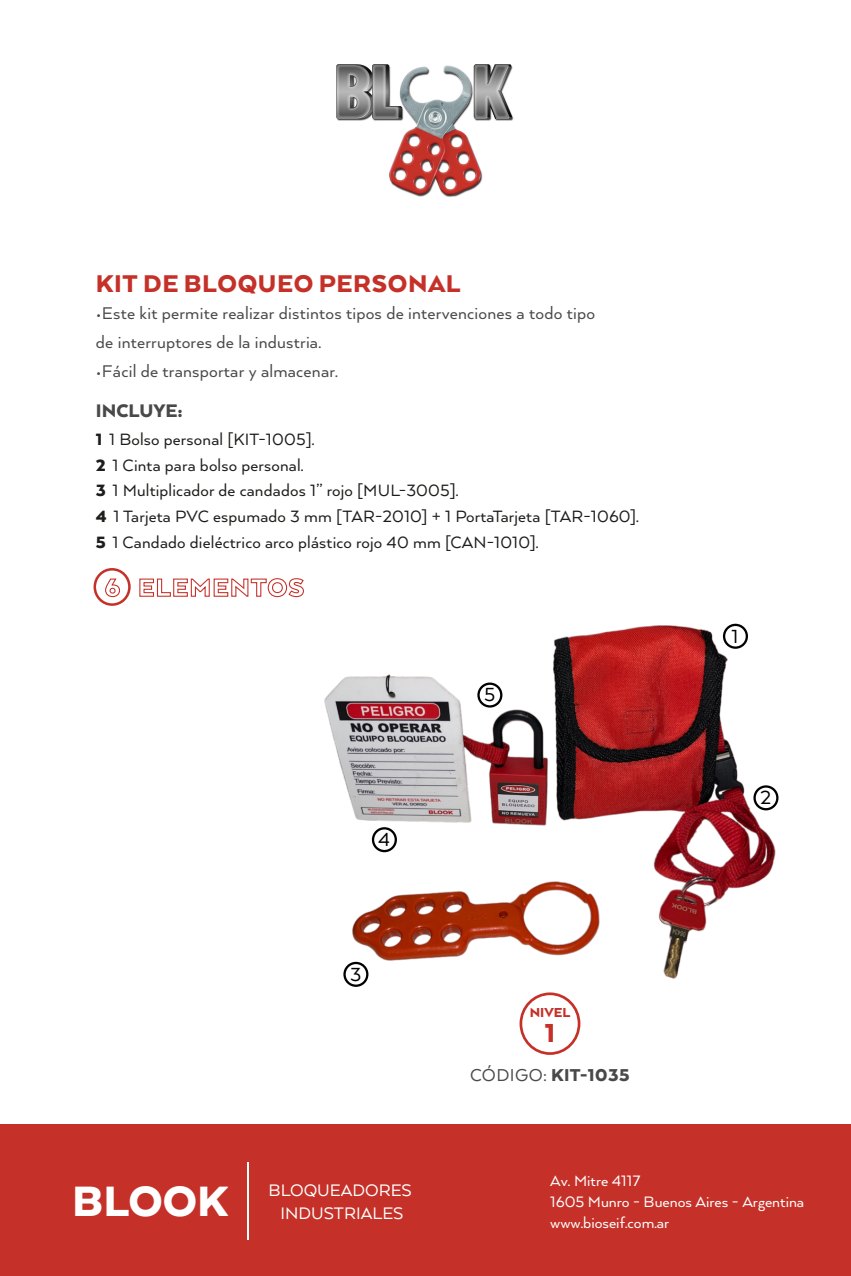
<style>
.page{position:relative;width:851px;height:1276px;background:#fff}
.page>*{position:absolute;margin:0;border:0;box-sizing:border-box;transform-origin:0 0}
.t1{font:900 48.9px "Arquitecta";color:#fff}
.t2{font:900 30px "Arquitecta";color:#c53129}
.t3{font:900 27.9px "Arquitecta";letter-spacing:.02em;color:#c53129}
.t4{font:21.87px "Arquitecta";color:#000}
.t5{font:900 21px "Arquitecta";color:#494949}
.t6{font:900 19.8px "Arquitecta";letter-spacing:.02em;color:#494949}
.t7{font:19.5px/28.8px "Arquitecta";letter-spacing:.01em;color:#494949}
.t8{font:19.2px/23.6px "Arquitecta";color:#fff;text-align:center}
.t9{font:18.9px/25.8px "Arquitecta";letter-spacing:.01em;color:#1d1d1b}
.t10{font:17.4px/20.9px "Arquitecta";color:#fff}
.t11{font:900 15px "Arquitecta";color:#c53129}
.s1{font-weight:900}
.s2{font-weight:400}
</style>
<div class="page">
<img style="left:336px;top:64px;width:178px;height:133px">
<div style="left:0;top:1124px;width:850px;height:152px;background:#c53129"></div>
<hr style="left:247px;top:1162px;width:1px;height:77px;background:#fff">
<img style="left:295px;top:597px;width:484px;height:458px">
<div style="left:477px;top:682px;width:25px;height:25px;border:2px solid #000;border-radius:50%"></div>
<div style="left:372px;top:827px;width:25px;height:25px;border:2px solid #000;border-radius:50%"></div>
<div style="left:343px;top:962px;width:25px;height:25px;border:2px solid #000;border-radius:50%"></div>
<div style="left:753px;top:785px;width:25px;height:25px;border:2px solid #000;border-radius:50%"></div>
<div style="left:722px;top:624px;width:25px;height:25px;border:2px solid #000;border-radius:50%"></div>
<div style="left:93px;top:568px;width:38px;height:38px;border:3px solid #c53129;border-radius:50%"></div>
<svg style="left:105px;top:578px;width:15px;height:19px"></svg>
<svg style="left:139px;top:578px;width:165px;height:19px"></svg>
<h3 class="t3" style="left:96px;top:266px;width:366px">KIT DE BLOQUEO PERSONAL</h3>
<p class="t7" style="left:96px;top:298px;width:500px">•Este kit permite realizar distintos tipos de intervenciones a todo tipo de interruptores de la industria.</p>
<p class="t7" style="left:96px;top:356px;width:244px">•Fácil de transportar y almacenar.</p>
<p class="t5" style="left:96px;top:398px;width:88px">INCLUYE:</p>
<p class="t9" style="left:96px;top:425px;width:544px"><span class="s1">1</span> 1 Bolso personal [KIT-1005].<br><span class="s1">2</span> 1 Cinta para bolso personal.<br><span class="s1">3</span> 1 Multiplicador de candados 1” rojo [MUL-3005].<br><span class="s1">4</span> 1 Tarjeta PVC espumado 3 mm [TAR-2010] + 1 PortaTarjeta [TAR-1060].<br><span class="s1">5</span> 1 Candado dieléctrico arco plástico rojo 40 mm [CAN-1010].</p>
<p class="t4" style="left:378px;top:826px;width:13px">4</p>
<p class="t4" style="left:350px;top:960px;width:13px">3</p>
<p class="t4" style="left:484px;top:681px;width:13px">5</p>
<p class="t11" style="left:529px;top:1003px;width:42px">NIVEL</p>
<h2 class="t2" style="left:544px;top:1014px;width:12px">1</h2>
<p class="t6" style="left:470px;top:1063px;width:161px"><span class="s2">CÓDIGO:</span> KIT-1035</p>
<p class="t4" style="left:731px;top:623px;width:9px">1</p>
<p class="t4" style="left:760px;top:784px;width:13px">2</p>
<h1 class="t1" style="left:72px;top:1170px;width:158px">BLOOK</h1>
<p class="t8" style="left:268px;top:1177px;width:145px">BLOQUEADORES<br>INDUSTRIALES</p>
<p class="t10" style="left:550px;top:1169px;width:255px">Av. Mitre 4117<br>1605 Munro - Buenos Aires - Argentina www.bioseif.com.ar</p>
</div>
